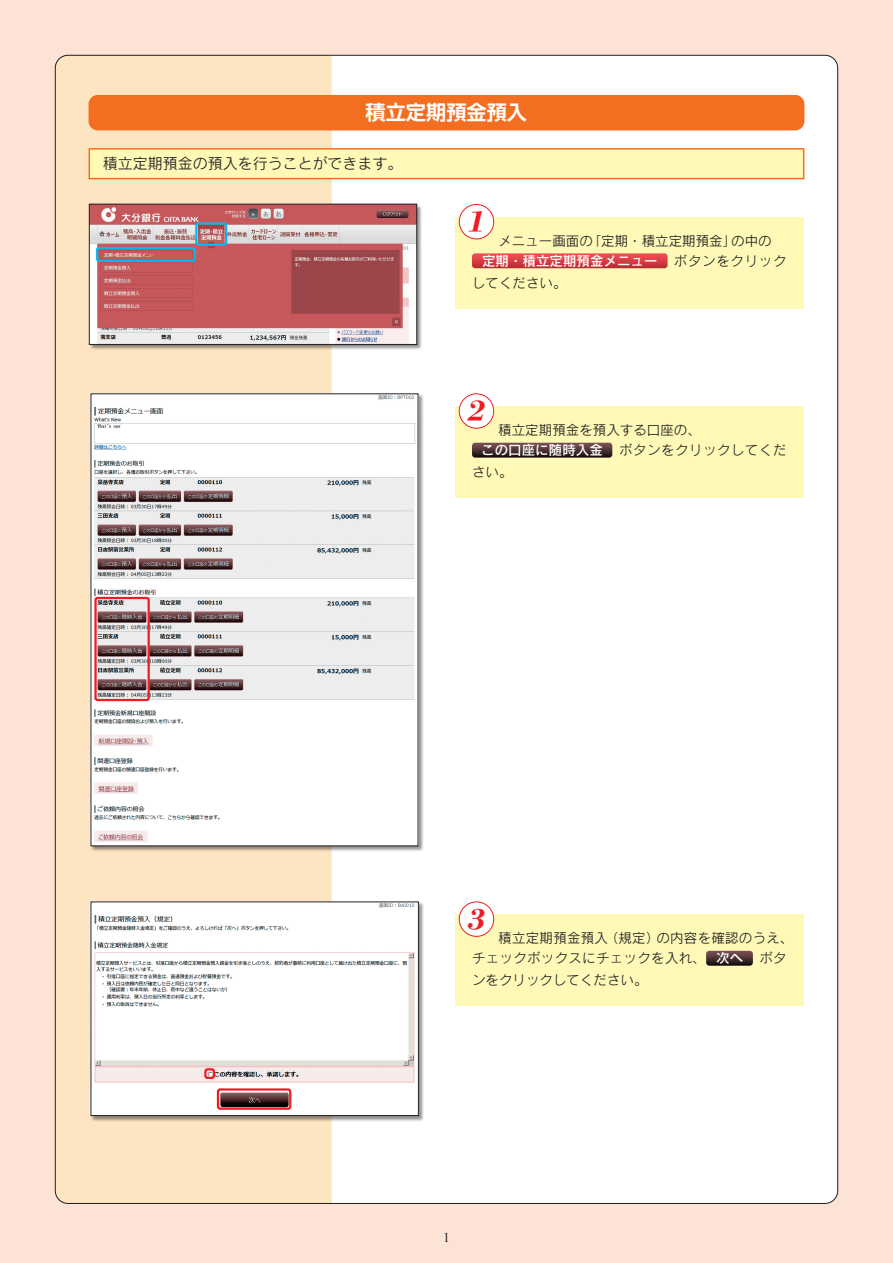
<style>
.page{position:relative;width:893px;height:1263px;background:#fde2d6}
.page>*{position:absolute;margin:0;border:0;box-sizing:border-box;transform-origin:0 0}
.t1{font:24.3px "DF116";color:#ee1d23}
.t2{font:700 20.25px "Shin Go Pr 6 De";color:#fff}
.t3{font:15px "Rodin Pro M";color:#231f20}
.t4{font:13.5px/20.2px "Rodin Pro M";color:#231f20}
.t5{font:13.5px/20.2px "Rodin Pro M";letter-spacing:.02em;color:#231f20}
.t6{font:13.5px "Rodin Pro DB";color:#fff}
.t7{font:13.5px "Times New Roman";color:#231f20}
.s1{font-family:"Rodin Pro M";color:#231f20}
.s2{font-family:"Rodin Pro DB";color:#fff}
</style>
<div class="page">
<div style="left:55px;top:55px;width:783px;height:1148px;background:#fff;border-radius:13px"></div>
<div style="left:55px;top:55px;width:277px;height:1148px;background:#fee5c1"></div>
<div style="left:89px;top:149px;width:715px;height:30px;background:#fff9b8"></div>
<div style="left:89px;top:148px;width:715px;height:31px;border:2px solid #f36e21"></div>
<div style="left:89px;top:96px;width:715px;height:34px;background:#f36e21;border-radius:9px"></div>
<div style="left:89px;top:95px;width:715px;height:35px;border:2px solid #f36e21;border-radius:9px"></div>
<div style="left:91px;top:393px;width:333px;height:459px;background:#231f20;opacity:.5"></div>
<img style="left:93px;top:395px;width:323px;height:449px">
<div style="left:91px;top:901px;width:333px;height:221px;background:#231f20;opacity:.5"></div>
<img style="left:93px;top:903px;width:324px;height:211px">
<div style="left:91px;top:901px;width:328px;height:215px;border:1px solid #231f20"></div>
<div style="left:89px;top:204px;width:334px;height:147px;background:#231f20;opacity:.5"></div>
<img style="left:91px;top:206px;width:324px;height:137px">
<div style="left:89px;top:204px;width:328px;height:141px;border:1px solid #231f20"></div>
<div style="left:94px;top:597px;width:56px;height:104px;border:2px solid #ee1d23;border-radius:2px"></div>
<div style="left:217px;top:1088px;width:74px;height:22px;border:2px solid #ee1d23;border-radius:2px"></div>
<div style="left:204px;top:1068px;width:11px;height:11px;border:2px solid #ee1d23;border-radius:2px"></div>
<div style="left:96px;top:247px;width:100px;height:15px;border:2px solid #00baf1;border-radius:2px"></div>
<div style="left:195px;top:222px;width:32px;height:24px;border:2px solid #00baf1;border-radius:2px"></div>
<div style="left:455px;top:406px;width:349px;height:92px;background:#fff9b8"></div>
<svg style="left:472px;top:443px;width:140px;height:15px;background:#4e3635"></svg>
<div style="left:455px;top:914px;width:349px;height:92px;background:#fff9b8"></div>
<svg style="left:706px;top:951px;width:47px;height:15px"></svg>
<div style="left:459px;top:394px;width:35px;height:34px;background:#fff;border-radius:50%"></div>
<div style="left:459px;top:393px;width:35px;height:36px;border:1px solid #ee1d23;border-radius:50%"></div>
<div style="left:459px;top:902px;width:35px;height:34px;background:#fff;border-radius:50%"></div>
<div style="left:459px;top:901px;width:35px;height:36px;border:1px solid #ee1d23;border-radius:50%"></div>
<div style="left:455px;top:217px;width:349px;height:91px;background:#fff9b8"></div>
<svg style="left:472px;top:253px;width:196px;height:15px;background:#d74346"></svg>
<div style="left:459px;top:204px;width:35px;height:35px;background:#fff;border-radius:50%"></div>
<div style="left:459px;top:204px;width:35px;height:35px;border:1px solid #ee1d23;border-radius:50%"></div>
<h2 class="t2" style="left:366px;top:96px;width:163px">積立定期預金預入</h2>
<p class="t3" style="left:103px;top:154px;width:301px">積立定期預金の預入を行うことができます。</p>
<h1 class="t1" style="left:467px;top:209px;width:17px">1</h1>
<p class="t4" style="left:498px;top:230px;width:275px">メニュー画面の「定期・積立定期預金」の中の</p>
<p class="t6" style="left:482px;top:252px;width:306px">定期・積立定期預金メニュー <span class="s1">ボタンをクリック</span></p>
<p class="t4" style="left:472px;top:272px;width:96px">してください。</p>
<h1 class="t1" style="left:465px;top:398px;width:21px">2</h1>
<p class="t4" style="left:481px;top:419px;width:307px;text-indent:17px">積立定期預金を預入する口座の、<br><span class="s2">この口座に随時入金</span> ボタンをクリックしてくだ</p>
<p class="t4" style="left:472px;top:461px;width:42px">さい。</p>
<h1 class="t1" style="left:464px;top:907px;width:21px">3</h1>
<p class="t5" style="left:472px;top:927px;width:323px;text-indent:26px">積立定期預金預入（規定）の内容を確認のうえ、チェックボックスにチェックを入れ、 <span class="s2">次へ</span> ボタ</p>
<p class="t4" style="left:472px;top:969px;width:177px">ンをクリックしてください。</p>
<p class="t7" style="left:443px;top:1229px;width:8px">1</p>
</div>
